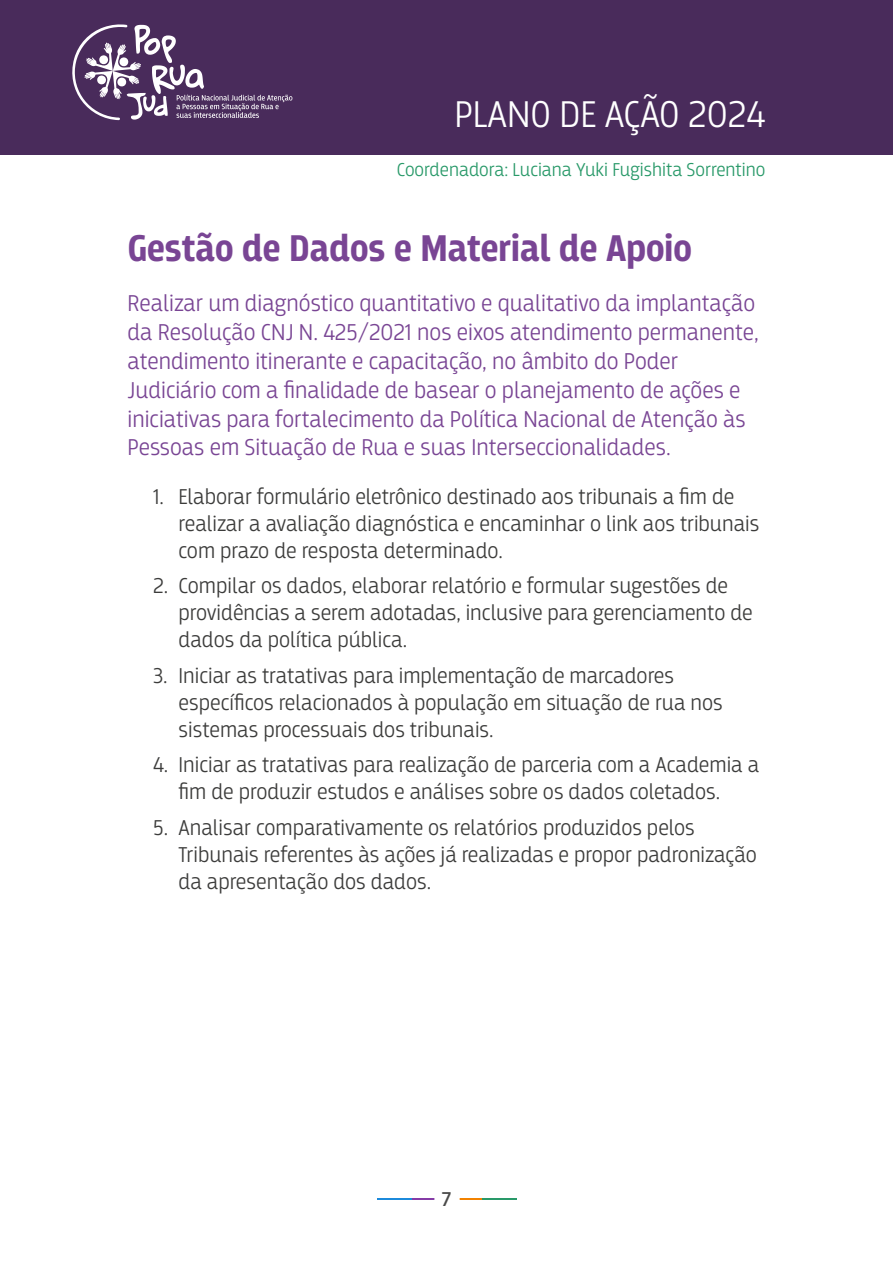
<style>
.page{position:relative;width:893px;height:1263px;background:#fff}
.page>*{position:absolute;margin:0;border:0;box-sizing:border-box;transform-origin:0 0}
.t1{font:700 39px "Breakers";color:#794594}
.t2{font:300 39px "Breakers";color:#fff}
.t3{font:300 24px/28.8px "Breakers";color:#794594}
.t4{font:300 22.5px/27px "Breakers";color:#3c3c3b}
.t5{font:21px "Breakers";color:#4a4a49}
.t6{font:300 19.5px "Breakers";color:#299969}
</style>
<div class="page">
<div style="left:0;top:0;width:893px;height:155px;background:#492b5b"></div>
<svg style="left:72px;top:24px;width:220px;height:96px"></svg>
<hr style="left:377px;top:1198px;width:35px;height:2px;background:#1c8adb">
<hr style="left:412px;top:1198px;width:35px;height:2px;background:#853ba6">
<hr style="left:447px;top:1198px;width:35px;height:2px;background:#f28200">
<hr style="left:482px;top:1198px;width:35px;height:2px;background:#299969">
<div style="left:434px;top:1186px;width:26px;height:26px;background:#fff;border-radius:50%"></div>
<h1 class="t2" style="left:455px;top:92px;width:312px">PLANO DE AÇÃO 2024</h1>
<p class="t6" style="left:397px;top:158px;width:370px">Coordenadora: Luciana Yuki Fugishita Sorrentino</p>
<h1 class="t1" style="left:128px;top:226px;width:566px">Gestão de Dados e Material de Apoio</h1>
<p class="t3" style="left:128px;top:289px;width:633px">Realizar um diagnóstico quantitativo e qualitativo da implantação da Resolução CNJ N. 425/2021 nos eixos atendimento permanente, atendimento itinerante e capacitação, no âmbito do Poder Judiciário com a finalidade de basear o planejamento de ações e iniciativas para fortalecimento da Política Nacional de Atenção às Pessoas em Situação de Rua e suas Interseccionalidades.</p>
<p class="t4" style="left:179px;top:483px;width:582px;text-indent:-26px">1. Elaborar formulário eletrônico destinado aos tribunais a fim de realizar a avaliação diagnóstica e encaminhar o link aos tribunais com prazo de resposta determinado.</p>
<p class="t4" style="left:179px;top:572px;width:576px;text-indent:-26px">2. Compilar os dados, elaborar relatório e formular sugestões de providências a serem adotadas, inclusive para gerenciamento de dados da política pública.</p>
<p class="t4" style="left:179px;top:662px;width:546px;text-indent:-26px">3. Iniciar as tratativas para implementação de marcadores específicos relacionados à população em situação de rua nos sistemas processuais dos tribunais.</p>
<p class="t4" style="left:153px;top:751px;width:608px;text-align:center">4. Iniciar as tratativas para realização de parceria com a Academia a fim de produzir estudos e análises sobre os dados coletados.</p>
<p class="t4" style="left:179px;top:814px;width:580px;text-indent:-26px">5. Analisar comparativamente os relatórios produzidos pelos<br>Tribunais referentes às ações já realizadas e propor padronização da apresentação dos dados.</p>
<p class="t5" style="left:442px;top:1187px;width:11px">7</p>
</div>
